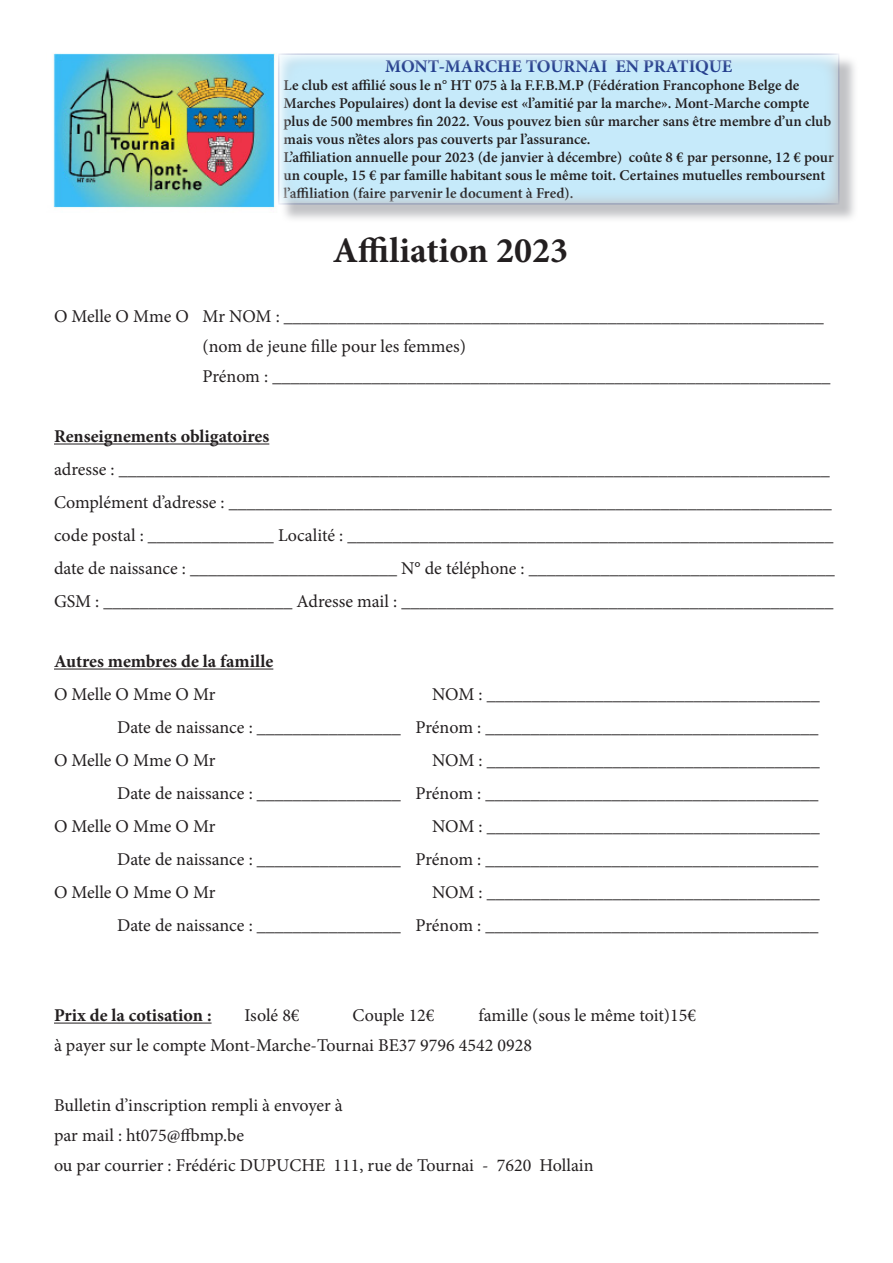
<style>
.page{position:relative;width:893px;height:1263px;background:#fff}
.page>*{position:absolute;margin:0;border:0;box-sizing:border-box;transform-origin:0 0}
.t1{font:700 36px "Minion Pro";color:#231f20}
.t2{font:18px "Minion Pro";letter-spacing:-.005em;color:#231f20}
.t3{font:700 18px "Minion Pro";color:#231f20}
.t4{font:700 18px "Minion Pro";color:#253f8e}
.t5{font:600 15px/18px "Minion Pro";color:#231f20}
</style>
<div class="page">
<hr style="left:54px;top:444px;width:215px;height:1px;background:#231f20">
<hr style="left:54px;top:669px;width:219px;height:1px;background:#231f20">
<hr style="left:54px;top:1023px;width:158px;height:1px;background:#231f20">
<img style="left:53px;top:53px;width:223px;height:156px">
<div style="left:280px;top:56px;width:578px;height:167px;background:#aeafb3;opacity:.75"></div>
<div style="left:279px;top:54px;width:560px;height:150px;background:#c6eafa"></div>
<p class="t4" style="left:385px;top:54px;width:349px">MONT-MARCHE TOURNAI EN PRATIQUE</p>
<p class="t5" style="left:284px;top:76px;width:552px">Le club est affilié sous le n° HT 075 à la F.F.B.M.P (Fédération Francophone Belge de Marches Populaires) dont la devise est «l’amitié par la marche». Mont-Marche compte plus de 500 membres fin 2022. Vous pouvez bien sûr marcher sans être membre d’un club mais vous n’êtes alors pas couverts par l’assurance.<br>L’affiliation annuelle pour 2023 (de janvier à décembre) coûte 8 € par personne, 12 € pour un couple, 15 € par famille habitant sous le même toit. Certaines mutuelles remboursent l’affiliation (faire parvenir le document à Fred).</p>
<p class="t1" style="left:333px;top:225px;width:237px">Affiliation 2023</p>
<p class="t2" style="left:54px;top:304px;width:771px">O Melle O Mme O Mr NOM : ____________________________________________________________</p>
<p class="t2" style="left:202px;top:334px;width:265px">(nom de jeune fille pour les femmes)</p>
<p class="t2" style="left:202px;top:364px;width:629px">Prénom : ______________________________________________________________</p>
<p class="t3" style="left:54px;top:424px;width:217px">Renseignements obligatoires</p>
<p class="t2" style="left:54px;top:457px;width:777px">adresse : _______________________________________________________________________________</p>
<p class="t2" style="left:54px;top:490px;width:779px">Complément d’adresse : ___________________________________________________________________</p>
<p class="t2" style="left:54px;top:523px;width:781px">code postal : ______________ Localité : ______________________________________________________</p>
<p class="t2" style="left:54px;top:556px;width:782px">date de naissance : _______________________ N° de téléphone : __________________________________</p>
<p class="t2" style="left:54px;top:589px;width:781px">GSM : _____________________ Adresse mail : ________________________________________________</p>
<p class="t3" style="left:54px;top:649px;width:221px">Autres membres de la famille</p>
<p class="t2" style="left:54px;top:682px;width:163px">O Melle O Mme O Mr</p>
<p class="t2" style="left:432px;top:682px;width:389px">NOM : _____________________________________</p>
<p class="t2" style="left:117px;top:715px;width:703px">Date de naissance : ________________ Prénom : _____________________________________</p>
<p class="t2" style="left:54px;top:748px;width:163px">O Melle O Mme O Mr</p>
<p class="t2" style="left:432px;top:748px;width:389px">NOM : _____________________________________</p>
<p class="t2" style="left:117px;top:781px;width:703px">Date de naissance : ________________ Prénom : _____________________________________</p>
<p class="t2" style="left:54px;top:814px;width:163px">O Melle O Mme O Mr</p>
<p class="t2" style="left:432px;top:814px;width:389px">NOM : _____________________________________</p>
<p class="t2" style="left:117px;top:847px;width:703px">Date de naissance : ________________ Prénom : _____________________________________</p>
<p class="t2" style="left:54px;top:880px;width:163px">O Melle O Mme O Mr</p>
<p class="t2" style="left:432px;top:880px;width:389px">NOM : _____________________________________</p>
<p class="t2" style="left:117px;top:913px;width:703px">Date de naissance : ________________ Prénom : _____________________________________</p>
<p class="t3" style="left:54px;top:1003px;width:159px">Prix de la cotisation :</p>
<p class="t2" style="left:244px;top:1003px;width:57px">Isolé 8€</p>
<p class="t2" style="left:352px;top:1003px;width:84px">Couple 12€</p>
<p class="t2" style="left:478px;top:1003px;width:219px">famille (sous le même toit)15€</p>
<p class="t2" style="left:54px;top:1033px;width:480px">à payer sur le compte Mont-Marche-Tournai BE37 9796 4542 0928</p>
<p class="t2" style="left:54px;top:1093px;width:290px">Bulletin d’inscription rempli à envoyer à</p>
<p class="t2" style="left:54px;top:1123px;width:192px">par mail : ht075@ffbmp.be</p>
<p class="t2" style="left:54px;top:1153px;width:541px">ou par courrier : Frédéric DUPUCHE 111, rue de Tournai - 7620 Hollain</p>
</div>
